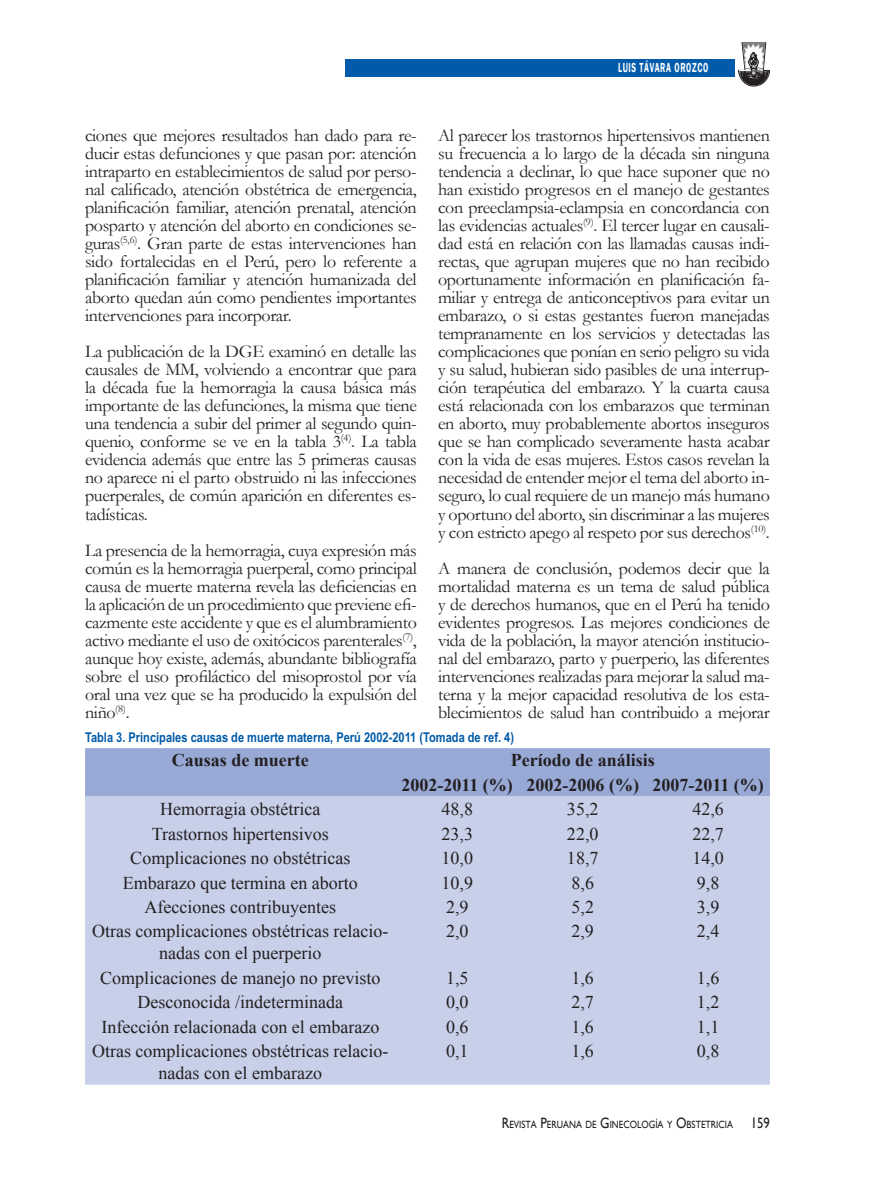
<style>
.page{position:relative;width:872px;height:1191px;background:#fff}
.page>*{position:absolute;margin:0;border:0;box-sizing:border-box;transform-origin:0 0}
.t1{font:18px/18px "Garamond";letter-spacing:-.02em;color:#231f20;text-align:justify}
.t2{font:18px/21.6px "Times New Roman";color:#231f20;text-align:center}
.t3{font:700 18px/24.2px "Times New Roman";color:#231f20;text-align:center}
.t4{font:700 13.5px "Arial Narrow";color:#005baa}
.t5{font:600 13.5px "Franklin Gothic";letter-spacing:.08em;color:#fff;scale:.6 1}
.t6{font:10.5px "Gill Sans";color:#231f20;scale:.85 1}
.s1{font-size:15px}
</style>
<div class="page">
<div style="left:345px;top:60px;width:389px;height:17px;background:#005baa"></div>
<svg style="left:738px;top:43px;width:32px;height:43px"></svg>
<div style="left:85px;top:748px;width:685px;height:48px;background:#98a9d6"></div>
<div style="left:85px;top:796px;width:685px;height:288px;background:#c7cfe9"></div>
<p class="t5" style="left:618px;top:59px;width:151px">LUIS TÁVARA OROZCO</p>
<p class="t1" style="left:85px;top:126px;width:333px">ciones que mejores resultados han dado para re&shy;ducir estas defunciones y que pasan por: atención intraparto en establecimientos de salud por perso&shy;nal calificado, atención obstétrica de emergencia, planificación familiar, atención prenatal, atención posparto y atención del aborto en condiciones se&shy;guras<sup>(5,6)</sup>. Gran parte de estas intervenciones han sido fortalecidas en el Perú, pero lo referente a planificación familiar y atención humanizada del aborto quedan aún como pendientes importantes intervenciones para incorporar.</p>
<p class="t1" style="left:85px;top:342px;width:333px">La publicación de la DGE examinó en detalle las causales de MM, volviendo a encontrar que para la década fue la hemorragia la causa básica más importante de las defunciones, la misma que tiene una tendencia a subir del primer al segundo quin&shy;quenio, conforme se ve en la tabla 3<sup>(4)</sup>. La tabla evidencia además que entre las 5 primeras causas no aparece ni el parto obstruido ni las infecciones puerperales, de común aparición en diferentes es&shy;tadísticas.</p>
<p class="t1" style="left:85px;top:540px;width:333px">La presencia de la hemorragia, cuya expresión más común es la hemorragia puerperal, como principal causa de muerte materna revela las deficiencias en la aplicación de un procedimiento que previene efi&shy;cazmente este accidente y que es el alumbramiento activo mediante el uso de oxitócicos parenterales<sup>(7)</sup>, aunque hoy existe, además, abundante bibliografía sobre el uso profiláctico del misoprostol por vía oral una vez que se ha producido la expulsión del niño<sup>(8)</sup>.</p>
<p class="t1" style="left:438px;top:126px;width:333px">Al parecer los trastornos hipertensivos mantienen su frecuencia a lo largo de la década sin ninguna tendencia a declinar, lo que hace suponer que no han existido progresos en el manejo de gestantes con preeclampsia-eclampsia en concordancia con las evidencias actuales<sup>(9)</sup>. El tercer lugar en causali&shy;dad está en relación con las llamadas causas indi&shy;rectas, que agrupan mujeres que no han recibido oportunamente información en planificación fa&shy;miliar y entrega de anticonceptivos para evitar un embarazo, o si estas gestantes fueron manejadas tempranamente en los servicios y detectadas las complicaciones que ponían en serio peligro su vida y su salud, hubieran sido pasibles de una interrup&shy;ción terapéutica del embarazo. Y la cuarta causa está relacionada con los embarazos que terminan en aborto, muy probablemente abortos inseguros que se han complicado severamente hasta acabar con la vida de esas mujeres. Estos casos revelan la necesidad de entender mejor el tema del aborto in&shy;seguro, lo cual requiere de un manejo más humano y oportuno del aborto, sin discriminar a las mujeres y con estricto apego al respeto por sus derechos<sup>(10)</sup>.</p>
<p class="t1" style="left:438px;top:558px;width:333px">A manera de conclusión, podemos decir que la mortalidad materna es un tema de salud pública y de derechos humanos, que en el Perú ha tenido evidentes progresos. Las mejores condiciones de vida de la población, la mayor atención institucio&shy;nal del embarazo, parto y puerperio, las diferentes intervenciones realizadas para mejorar la salud ma&shy;terna y la mejor capacidad resolutiva de los esta&shy;blecimientos de salud han contribuido a mejorar</p>
<p class="t4" style="left:85px;top:729px;width:430px">Tabla 3. Principales causas de muerte materna, Perú 2002-2011 (Tomada de ref. 4)</p>
<p class="t3" style="left:172px;top:747px;width:138px">Causas de muerte</p>
<p class="t3" style="left:401px;top:747px;width:364px">Período de análisis<br>2002-2011 (%) 2002-2006 (%) 2007-2011 (%)</p>
<p class="t2" style="left:160px;top:797px;width:162px">Hemorragia obstétrica</p>
<p class="t2" style="left:441px;top:797px;width:33px">48,8</p>
<p class="t2" style="left:567px;top:797px;width:33px">35,2</p>
<p class="t2" style="left:692px;top:797px;width:33px">42,6</p>
<p class="t2" style="left:152px;top:822px;width:178px">Trastornos hipertensivos</p>
<p class="t2" style="left:441px;top:822px;width:33px">23,3</p>
<p class="t2" style="left:567px;top:822px;width:33px">22,0</p>
<p class="t2" style="left:692px;top:822px;width:33px">22,7</p>
<p class="t2" style="left:130px;top:846px;width:221px">Complicaciones no obstétricas</p>
<p class="t2" style="left:441px;top:846px;width:33px">10,0</p>
<p class="t2" style="left:567px;top:846px;width:33px">18,7</p>
<p class="t2" style="left:692px;top:846px;width:33px">14,0</p>
<p class="t2" style="left:123px;top:871px;width:236px">Embarazo que termina en aborto</p>
<p class="t2" style="left:441px;top:871px;width:33px">10,9</p>
<p class="t2" style="left:571px;top:871px;width:24px">8,6</p>
<p class="t2" style="left:697px;top:871px;width:24px">9,8</p>
<p class="t2" style="left:145px;top:895px;width:193px">Afecciones contribuyentes</p>
<p class="t2" style="left:446px;top:895px;width:24px">2,9</p>
<p class="t2" style="left:571px;top:895px;width:24px">5,2</p>
<p class="t2" style="left:697px;top:895px;width:24px">3,9</p>
<p class="t2" style="left:92px;top:920px;width:298px">Otras complicaciones obstétricas relacio&shy;nadas con el puerperio</p>
<p class="t2" style="left:446px;top:920px;width:24px">2,0</p>
<p class="t2" style="left:571px;top:920px;width:24px">2,9</p>
<p class="t2" style="left:697px;top:920px;width:24px">2,4</p>
<p class="t2" style="left:100px;top:966px;width:281px">Complicaciones de manejo no previsto</p>
<p class="t2" style="left:446px;top:966px;width:24px">1,5</p>
<p class="t2" style="left:571px;top:966px;width:24px">1,6</p>
<p class="t2" style="left:697px;top:966px;width:24px">1,6</p>
<p class="t2" style="left:138px;top:990px;width:207px">Desconocida /indeterminada</p>
<p class="t2" style="left:446px;top:990px;width:24px">0,0</p>
<p class="t2" style="left:571px;top:990px;width:24px">2,7</p>
<p class="t2" style="left:697px;top:990px;width:24px">1,2</p>
<p class="t2" style="left:101px;top:1015px;width:279px">Infección relacionada con el embarazo</p>
<p class="t2" style="left:446px;top:1015px;width:24px">0,6</p>
<p class="t2" style="left:571px;top:1015px;width:24px">1,6</p>
<p class="t2" style="left:697px;top:1015px;width:24px">1,1</p>
<p class="t2" style="left:92px;top:1039px;width:298px">Otras complicaciones obstétricas relacio&shy;nadas con el embarazo</p>
<p class="t2" style="left:446px;top:1039px;width:24px">0,1</p>
<p class="t2" style="left:571px;top:1039px;width:24px">1,6</p>
<p class="t2" style="left:697px;top:1039px;width:24px">0,8</p>
<p class="t6" style="left:501px;top:1118px;width:317px"><span class="s1">R</span>EVISTA <span class="s1">P</span>ERUANA DE <span class="s1">G</span>INECOLOGÍA Y <span class="s1">O</span>BSTETRICIA <span class="s1">159</span></p>
</div>
